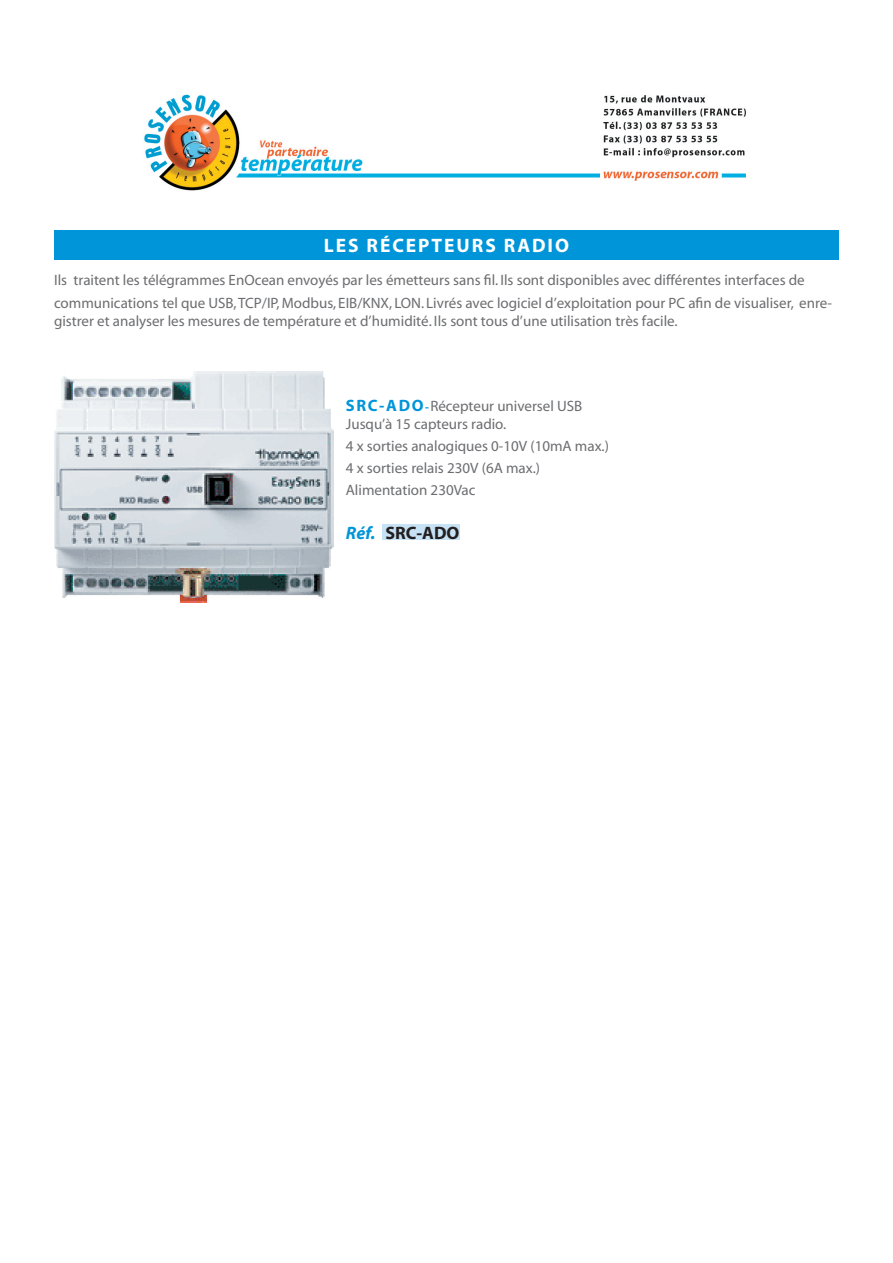
<style>
.page{position:relative;width:893px;height:1263px;background:#fff}
.page>*{position:absolute;margin:0;border:0;box-sizing:border-box;transform-origin:0 0}
.t1{font:700 19.5px "Myriad";letter-spacing:.1em;color:#fff}
.t2{font:700 18px "Myriad";color:#231f20}
.t3{font:15px/22.2px "Myriad";color:#6c6d70}
.s1{font-weight:700;font-size:16.5px;color:#0095d9}
.s2{font-weight:700;font-size:12px;color:#0095d9}
.s3{font-style:italic;color:#0095d9}
</style>
<div class="page">
<img style="left:144px;top:94px;width:602px;height:97px">
<div style="left:54px;top:230px;width:785px;height:29px;background:#0095d9"></div>
<div style="left:383px;top:524px;width:77px;height:16px;background:#c7e2f5"></div>
<img style="left:54px;top:371px;width:279px;height:231px">
<h1 class="t1" style="left:324px;top:235px;width:247px">LES RÉCEPTEURS RADIO</h1>
<p class="t3" style="left:54px;top:270px;width:779px">Ils traitent les télégrammes EnOcean envoyés par les émetteurs sans fil. Ils sont disponibles avec différentes interfaces de communications tel que USB, TCP/IP, Modbus, EIB/KNX, LON. Livrés avec logiciel d’exploitation pour PC afin de visualiser, enre-</p>
<p class="t3" style="left:54px;top:310px;width:625px">gistrer et analyser les mesures de température et d’humidité. Ils sont tous d’une utilisation très facile.</p>
<p class="t3" style="left:346px;top:397px;width:238px;line-height:18px"><span class="s1">SRC-ADO</span><span class="s2">-</span>Récepteur universel USB<br>Jusqu’à 15 capteurs radio.</p>
<p class="t3" style="left:346px;top:435px;width:265px">4 x sorties analogiques 0-10V (10mA max.)<br>4 x sorties relais 230V (6A max.)<br>Alimentation 230Vac</p>
<p class="t2" style="left:346px;top:524px;width:115px"><span class="s3">Réf.</span> SRC-ADO</p>
</div>
